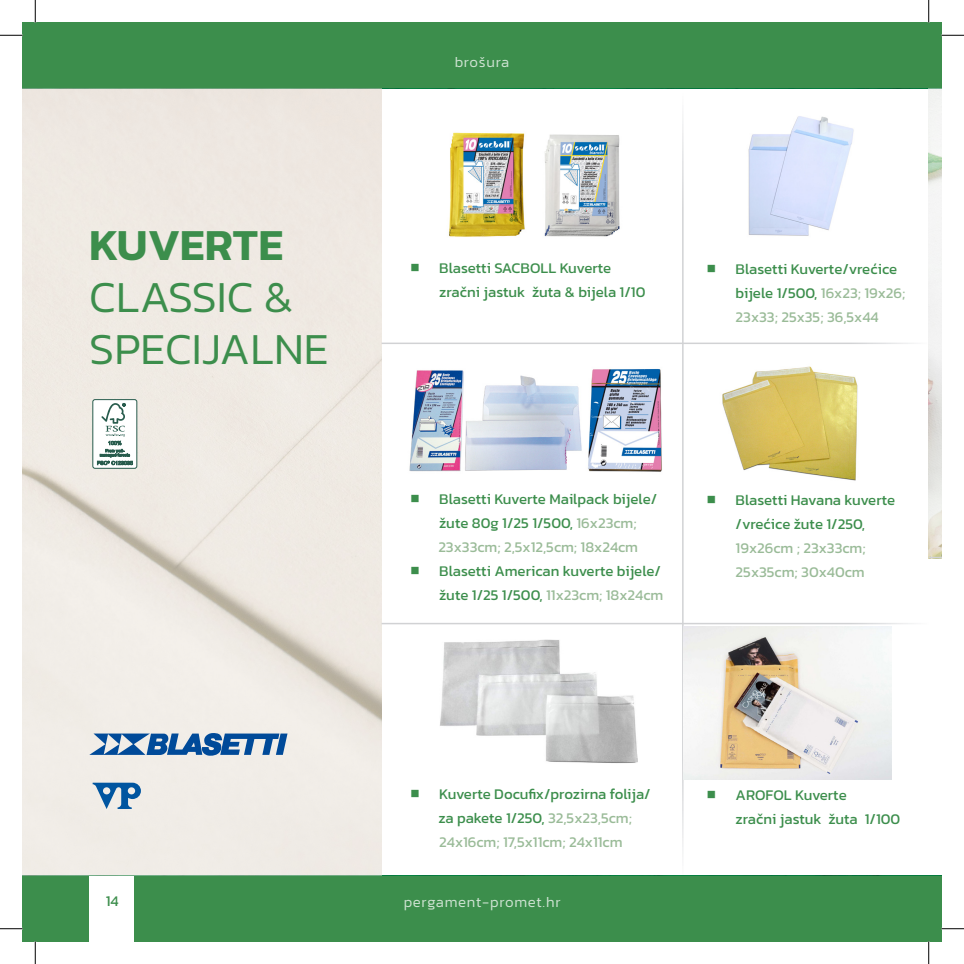
<style>
.page{position:relative;width:964px;height:964px;background:#fff}
.page>*{position:absolute;margin:0;border:0;box-sizing:border-box;transform-origin:0 0}
.t1{font:300 45px/51.8px "Kanit";color:#3c8e4c}
.t2{font:600 45px "Kanit";color:#3c8e4c}
.t3{font:15px/24px "Kanit";color:#3c8e4c;text-align:center}
.t4{font:15px/24px "Kanit";color:#9abb98}
.t5{font:300 15px "Kanit";letter-spacing:.05em;color:#fff}
.s1{color:#9abb98}
</style>
<div class="page">
<div style="left:22px;top:875px;width:906px;height:66px;background:#3c8e4c"></div>
<div style="left:22px;top:22px;width:906px;height:66px;background:#3c8e4c"></div>
<div style="left:89px;top:875px;width:45px;height:66px;background:#fff"></div>
<div style="left:22px;top:88px;width:359px;height:787px;background:#efeae4"></div>
<div style="left:93px;top:399px;width:44px;height:69px;background:#fff;border-radius:2px"></div>
<div style="left:93px;top:399px;width:44px;height:69px;border:1px solid #285c4d;border-radius:2px"></div>
<svg style="left:97px;top:403px;width:36px;height:62px"></svg>
<svg style="left:89px;top:733px;width:198px;height:22px;background:#5f8ab7"></svg>
<svg style="left:93px;top:782px;width:48px;height:27px"></svg>
<img style="left:409px;top:370px;width:173px;height:102px">
<img style="left:588px;top:369px;width:74px;height:103px">
<img style="left:722px;top:366px;width:136px;height:115px">
<img style="left:440px;top:639px;width:197px;height:124px">
<img style="left:683px;top:626px;width:208px;height:153px">
<img style="left:449px;top:132px;width:76px;height:105px">
<img style="left:544px;top:134px;width:76px;height:103px">
<img style="left:748px;top:116px;width:106px;height:120px">
<img style="left:928px;top:88px;width:13px;height:468px">
<svg style="left:928px;top:556px;width:13px;height:2px"></svg>
<svg style="left:0;top:35px;width:22px;height:1px"></svg>
<svg style="left:941px;top:35px;width:22px;height:1px"></svg>
<svg style="left:0;top:928px;width:22px;height:1px"></svg>
<svg style="left:941px;top:928px;width:22px;height:1px"></svg>
<svg style="left:35px;top:0;width:1px;height:22px"></svg>
<svg style="left:35px;top:941px;width:1px;height:22px"></svg>
<svg style="left:928px;top:0;width:1px;height:22px"></svg>
<svg style="left:928px;top:941px;width:1px;height:22px"></svg>
<h1 class="t2" style="left:89px;top:211px;width:195px">KUVERTE</h1>
<h1 class="t1" style="left:89px;top:270px;width:241px">CLASSIC &amp;<br>SPECIJALNE</h1>
<p class="t5" style="left:454px;top:52px;width:56px">brošura</p>
<p class="t3" style="left:439px;top:256px;width:208px;text-align:left;text-indent:-28px">■ Blasetti SACBOLL Kuverte zračni jastuk žuta &amp; bijela 1/10</p>
<p class="t3" style="left:735px;top:256px;width:171px;text-align:left;text-indent:-28px">■ Blasetti Kuverte/vrećice bijele 1/500, <span class="s1">16x23; 19x26;<br>23x33; 25x35; 36,5x44</span></p>
<p class="t3" style="left:410px;top:487px;width:248px">■ Blasetti Kuverte Mailpack bijele/ žute 80g 1/25 1/500, <span class="s1">16x23cm;<br>23x33cm; 2,5x12,5cm; 18x24cm</span></p>
<p class="t3" style="left:410px;top:559px;width:254px;text-align:right">■ Blasetti American kuverte bijele/ žute 1/25 1/500, <span class="s1">11x23cm; 18x24cm</span></p>
<p class="t3" style="left:707px;top:487px;width:189px">■ Blasetti Havana kuverte /vrećice žute 1/250,</p>
<p class="t4" style="left:735px;top:535px;width:131px">19x26cm ; 23x33cm;<br>25x35cm; 30x40cm</p>
<p class="t3" style="left:410px;top:781px;width:241px">■ Kuverte Docufix/prozirna folija/ za pakete 1/250, <span class="s1">32,5x23,5cm;<br>24x16cm; 17,5x11cm; 24x11cm</span></p>
<p class="t3" style="left:106px;top:888px;width:14px">14</p>
<p class="t5" style="left:403px;top:891px;width:158px">pergament-promet.hr</p>
<p class="t3" style="left:735px;top:782px;width:166px;text-align:left;text-indent:-28px">■ AROFOL Kuverte<br>zračni jastuk žuta 1/100</p>
</div>
